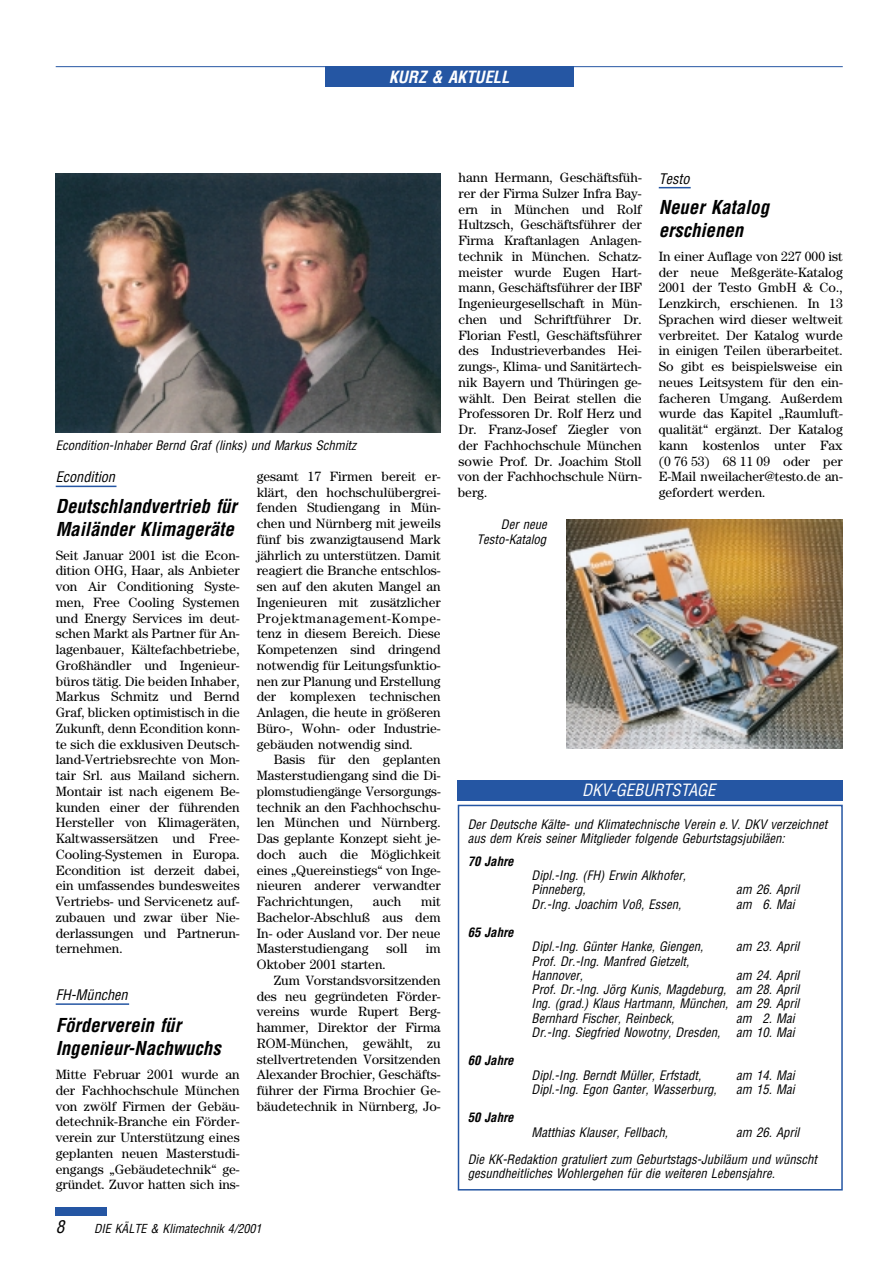
<style>
.page{position:relative;width:893px;height:1263px;background:#fff}
.page>*{position:absolute;margin:0;border:0;box-sizing:border-box;transform-origin:0 0}
.t1{font:italic 700 condensed 18.75px/23.2px "Helvetica";color:#000}
.t2{font:italic condensed 17.25px "Helvetica";color:#000}
.t3{font:italic condensed 16.5px "Helvetica";color:#fff}
.t4{font:italic 700 condensed 16.5px "Helvetica";color:#fff}
.t5{font:italic condensed 14.25px "Helvetica";color:#000}
.t6{font:13.5px/15.8px "Century";color:#000;text-align:justify}
.t7{font:italic condensed 12.75px/14.2px "Helvetica";color:#000}
.t8{font:italic 700 condensed 12.75px "Helvetica";color:#000}
.t9{font:italic condensed 12.15px "Helvetica";color:#000}
</style>
<div class="page">
<div style="left:56px;top:1208px;width:51px;height:8px;background:#2556a3"></div>
<div style="left:325px;top:67px;width:248px;height:20px;background:#2556a3"></div>
<hr style="left:56px;top:66px;width:786px;height:1px;background:#2556a3">
<div style="left:458px;top:805px;width:384px;height:386px;border:2px solid #2556a3"></div>
<div style="left:458px;top:780px;width:384px;height:20px;background:#2556a3"></div>
<hr style="left:56px;top:486px;width:60px;height:1px;background:#2556a3">
<hr style="left:56px;top:1003px;width:73px;height:2px;background:#2556a3">
<hr style="left:658px;top:187px;width:32px;height:1px;background:#2556a3">
<img style="left:56px;top:173px;width:384px;height:260px">
<img style="left:566px;top:520px;width:276px;height:229px">
<p class="t4" style="left:388px;top:71px;width:122px">KURZ &amp; AKTUELL</p>
<p class="t7" style="left:56px;top:439px;width:302px">Econdition-Inhaber Bernd Graf (links) und Markus Schmitz</p>
<p class="t5" style="left:56px;top:472px;width:61px">Econdition</p>
<h1 class="t1" style="left:56px;top:496px;width:183px">Deutschlandvertrieb für<br>Mailänder Klimageräte</h1>
<p class="t6" style="left:56px;top:548px;width:185px">Seit Januar 2001 ist die Econ&shy;dition OHG, Haar, als Anbieter von Air Conditioning Syste&shy;men, Free Cooling Systemen und Energy Services im deut&shy;schen Markt als Partner für An&shy;lagenbauer, Kältefachbetriebe, Großhändler und Ingenieur&shy;büros tätig. Die beiden Inhaber, Markus Schmitz und Bernd Graf, blicken optimistisch in die Zukunft, denn Econdition konn&shy;te sich die exklusiven Deutsch&shy;land-Vertriebsrechte von Mon&shy;tair Srl. aus Mailand sichern.<br>Montair ist nach eigenem Be&shy;kunden einer der führenden Hersteller von Klimageräten, Kaltwassersätzen und Free-Cooling-Systemen in Europa.<br>Econdition ist derzeit dabei, ein umfassendes bundesweites Vertriebs- und Servicenetz auf&shy;zubauen und zwar über Nie&shy;derlassungen und Partnerun&shy;ternehmen.</p>
<p class="t5" style="left:56px;top:989px;width:74px">FH-München</p>
<h1 class="t1" style="left:56px;top:1015px;width:166px">Förderverein für<br>Ingenieur-Nachwuchs</h1>
<p class="t6" style="left:56px;top:1068px;width:185px">Mitte Februar 2001 wurde an der Fachhochschule München von zwölf Firmen der Gebäu&shy;detechnik-Branche ein Förder&shy;verein zur Unterstützung eines geplanten neuen Masterstudi&shy;engangs „Gebäudetechnik“ ge&shy;gründet. Zuvor hatten sich ins-</p>
<p class="t6" style="left:257px;top:470px;width:185px">gesamt 17 Firmen bereit er&shy;klärt, den hochschulübergrei&shy;fenden Studiengang in Mün&shy;chen und Nürnberg mit jeweils fünf bis zwanzigtausend Mark jährlich zu unterstützen. Damit reagiert die Branche entschlos&shy;sen auf den akuten Mangel an Ingenieuren mit zusätzlicher Projektmanagement-Kompe&shy;tenz in diesem Bereich. Diese Kompetenzen sind dringend notwendig für Leitungsfunktio&shy;nen zur Planung und Erstellung der komplexen technischen Anlagen, die heute in größeren Büro-, Wohn- oder Industrie&shy;gebäuden notwendig sind.</p>
<p class="t6" style="left:257px;top:753px;width:185px;text-indent:17px">Basis für den geplanten Masterstudiengang sind die Di&shy;plomstudiengänge Versorgungs&shy;technik an den Fachhochschu&shy;len München und Nürnberg.<br>Das geplante Konzept sieht je&shy;doch auch die Möglichkeit eines „Quereinstiegs“ von Inge&shy;nieuren anderer verwandter Fachrichtungen,</p>
<p class="t6" style="left:373px;top:895px;width:30px">auch</p>
<p class="t6" style="left:257px;top:895px;width:185px;text-indent:164px">mit Bachelor-Abschluß aus dem In- oder Ausland vor. Der neue Masterstudiengang</p>
<p class="t6" style="left:386px;top:942px;width:23px">soll</p>
<p class="t6" style="left:425px;top:942px;width:16px">im</p>
<p class="t6" style="left:257px;top:958px;width:131px">Oktober 2001 starten.</p>
<p class="t6" style="left:274px;top:974px;width:168px">Zum Vorstandsvorsitzenden</p>
<p class="t6" style="left:257px;top:989px;width:185px">des neu gegründeten Förder-</p>
<p class="t6" style="left:257px;top:1005px;width:185px">vereins wurde Rupert Berg-</p>
<p class="t6" style="left:257px;top:1021px;width:185px">hammer, Direktor der Firma</p>
<p class="t6" style="left:257px;top:1037px;width:185px">ROM-München, gewählt, zu</p>
<p class="t6" style="left:257px;top:1052px;width:185px">stellvertretenden Vorsitzenden</p>
<p class="t6" style="left:257px;top:1068px;width:185px">Alexander Brochier, Geschäfts-</p>
<p class="t6" style="left:257px;top:1084px;width:185px">führer der Firma Brochier Ge-</p>
<p class="t6" style="left:257px;top:1100px;width:185px">bäudetechnik in Nürnberg, Jo-</p>
<p class="t2" style="left:56px;top:1220px;width:10px">8</p>
<p class="t9" style="left:94px;top:1224px;width:169px">DIE KÄLTE &amp; Klimatechnik 4/2001</p>
<p class="t6" style="left:457px;top:171px;width:185px">hann Hermann, Geschäftsfüh&shy;rer der Firma Sulzer Infra Bay&shy;ern in München und Rolf Hultzsch, Geschäftsführer der Firma Kraftanlagen Anlagen&shy;technik in München. Schatz&shy;meister wurde Eugen Hart&shy;mann, Geschäftsführer der IBF Ingenieurgesellschaft in Mün&shy;chen und Schriftführer Dr.<br>Florian Festl, Geschäftsführer des Industrieverbandes Hei&shy;zungs-, Klima- und Sanitärtech&shy;nik Bayern und Thüringen ge&shy;wählt. Den Beirat stellen die Professoren Dr. Rolf Herz und Dr. Franz-Josef Ziegler von der Fachhochschule München sowie Prof. Dr. Joachim Stoll von der Fachhochschule Nürn&shy;berg.</p>
<p class="t5" style="left:658px;top:173px;width:32px">Testo</p>
<h1 class="t1" style="left:658px;top:197px;width:112px">Neuer Katalog erschienen</h1>
<p class="t6" style="left:658px;top:250px;width:185px">In einer Auflage von 227 000 ist der neue Meßgeräte-Katalog 2001 der Testo GmbH &amp; Co., Lenzkirch, erschienen. In 13<br>Sprachen wird dieser weltweit verbreitet. Der Katalog wurde in einigen Teilen überarbeitet.<br>So gibt es beispielsweise ein neues Leitsystem für den ein&shy;facheren Umgang. Außerdem wurde das Kapitel „Raumluft&shy;qualität“ ergänzt. Der Katalog kann kostenlos unter Fax (0 76 53) 68 11 09 oder per E-Mail nweilacher@testo.de an&shy;gefordert werden.</p>
<p class="t7" style="left:477px;top:518px;width:71px;line-height:15px;text-align:right">Der neue<br>Testo-Katalog</p>
<p class="t3" style="left:582px;top:784px;width:135px">DKV-GEBURTSTAGE</p>
<p class="t7" style="left:468px;top:818px;width:361px">Der Deutsche Kälte- und Klimatechnische Verein e. V. DKV verzeichnet aus dem Kreis seiner Mitglieder folgende Geburtstagsjubiläen:</p>
<p class="t8" style="left:468px;top:856px;width:47px">70 Jahre</p>
<p class="t7" style="left:531px;top:869px;width:156px">Dipl.-Ing. (FH) Erwin Alkhofer,<br>Pinneberg,</p>
<p class="t7" style="left:736px;top:884px;width:65px">am 26. April</p>
<p class="t8" style="left:468px;top:928px;width:47px">65 Jahre</p>
<p class="t8" style="left:468px;top:1056px;width:47px">60 Jahre</p>
<p class="t8" style="left:468px;top:1113px;width:47px">50 Jahre</p>
<p class="t7" style="left:531px;top:898px;width:151px">Dr.-Ing. Joachim Voß, Essen,</p>
<p class="t7" style="left:736px;top:898px;width:60px">am 6. Mai</p>
<p class="t7" style="left:531px;top:941px;width:173px">Dipl.-Ing. Günter Hanke, Giengen,</p>
<p class="t7" style="left:736px;top:941px;width:65px">am 23. April</p>
<p class="t7" style="left:531px;top:955px;width:159px">Prof. Dr.-Ing. Manfred Gietzelt,<br>Hannover,</p>
<p class="t7" style="left:531px;top:969px;width:269px;text-align:justify;text-indent:205px">am 24. April Prof. Dr.-Ing. Jörg Kunis, Magdeburg, am 28. April Ing. (grad.) Klaus Hartmann, München, am 29. April Bernhard Fischer, Reinbeck,</p>
<p class="t7" style="left:531px;top:1012px;width:264px;text-align:right">am 2. Mai<br>Dr.-Ing. Siegfried Nowotny, Dresden, am 10. Mai</p>
<p class="t7" style="left:531px;top:1069px;width:171px">Dipl.-Ing. Berndt Müller, Erfstadt,</p>
<p class="t7" style="left:736px;top:1069px;width:60px">am 14. Mai</p>
<p class="t7" style="left:531px;top:1083px;width:187px">Dipl.-Ing. Egon Ganter, Wasserburg,</p>
<p class="t7" style="left:736px;top:1083px;width:60px">am 15. Mai</p>
<p class="t7" style="left:468px;top:1120px;width:351px;line-height:27px;text-indent:268px">am 26. April<br>Die KK-Redaktion gratuliert zum Geburtstags-Jubiläum und wünscht</p>
<p class="t7" style="left:468px;top:1167px;width:309px">gesundheitliches Wohlergehen für die weiteren Lebensjahre.</p>
<p class="t7" style="left:531px;top:1126px;width:138px">Matthias Klauser, Fellbach,</p>
</div>
